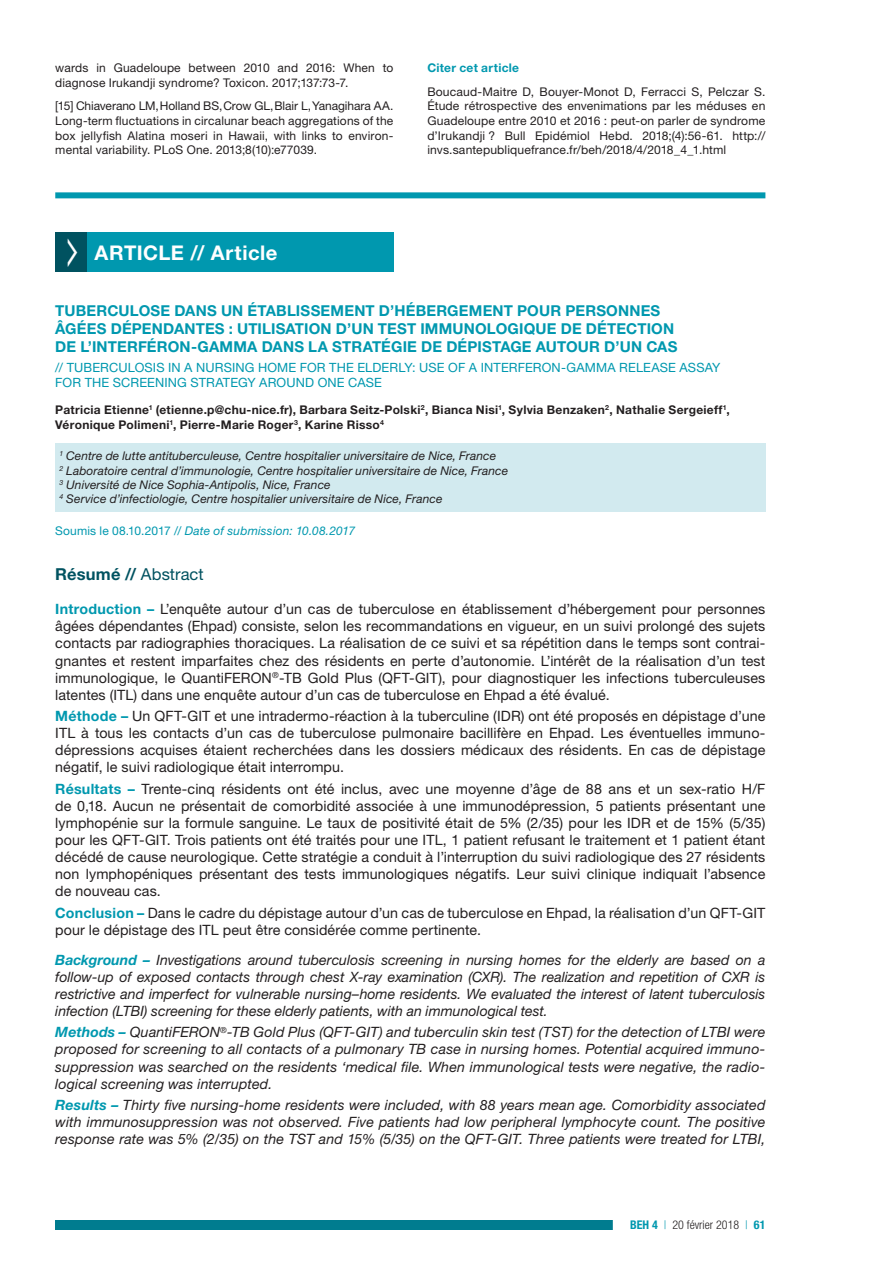
<style>
.page{position:relative;width:893px;height:1263px;background:#fff}
.page>*{position:absolute;margin:0;border:0;box-sizing:border-box;transform-origin:0 0}
.t1{font:700 20.25px "Helvetica Neue LT Std";letter-spacing:.025em;color:#fff}
.t2{font:700 16.5px "Helvetica Neue LT Std";letter-spacing:.01em;color:#005260}
.t3{font:700 15px/18px "Helvetica Neue LT Std";letter-spacing:.01em;color:#0098af}
.t4{font:14.25px/17.1px "Helvetica Neue LT Std";letter-spacing:.005em;color:#231f20;text-align:justify}
.t5{font:italic 14.25px/17.1px "Helvetica Neue LT Std";letter-spacing:.005em;color:#231f20;text-align:justify}
.t6{font:12.75px/15.3px "Helvetica Neue LT Std";letter-spacing:.01em;color:#0098af}
.t7{font:12px/14.7px "Helvetica Neue LT Std";letter-spacing:.01em;color:#231f20;text-align:justify}
.t8{font:italic 12px/14.4px "Helvetica Neue LT Std";letter-spacing:.005em;color:#231f20}
.t9{font:700 12px/14.4px "Helvetica Neue LT Std";letter-spacing:.025em;color:#231f20}
.t10{font:italic 12px "Helvetica Neue LT Std";letter-spacing:.015em;color:#0098af}
.t11{font:300 condensed 12px "Helvetica Neue LT Std";color:#231f20}
.t12{font:700 12px "Helvetica Neue LT Std";letter-spacing:.025em;color:#0098af}
.s1{font-style:normal}
.s2{font-weight:400}
.s3{font-weight:700;color:#0098af}
.s4{color:#0098af}
</style>
<div class="page">
<div style="left:55px;top:1220px;width:596px;height:10px;background:#007c8f"></div>
<div style="left:613px;top:1219px;width:170px;height:12px;background:#fff"></div>
<div style="left:87px;top:233px;width:306px;height:39px;background:#0098af"></div>
<div style="left:55px;top:443px;width:710px;height:69px;background:#d2eaef"></div>
<div style="left:55px;top:192px;width:710px;height:6px;background:#0098af"></div>
<div style="left:55px;top:233px;width:32px;height:39px;background:#005260"></div>
<p class="t7" style="left:55px;top:61px;width:340px">wards in Guadeloupe between 2010 and 2016: When to diagnose Irukandji syndrome? Toxicon. 2017;137:73-7.</p>
<p class="t7" style="left:55px;top:98px;width:340px">[15] Chiaverano LM, Holland BS, Crow GL, Blair L, Yanagihara AA.<br>Long-term fluctuations in circalunar beach aggregations of the box jellyfish Alatina moseri in Hawaii, with links to environ&shy;mental variability. PLoS One. 2013;8(10):e77039.</p>
<p class="t12" style="left:427px;top:61px;width:93px">Citer cet article</p>
<p class="t7" style="left:427px;top:84px;width:340px">Boucaud-Maitre D, Bouyer-Monot D, Ferracci S, Pelczar S.<br>Étude rétrospective des envenimations par les méduses en Guadeloupe entre 2010 et 2016 : peut-on parler de syndrome d’Irukandji ? Bull Epidémiol Hebd. 2018;(4):56-61. http:// invs.santepubliquefrance.fr/beh/2018/4/2018_4_1.html</p>
<h1 class="t1" style="left:95px;top:240px;width:184px">ARTICLE // Article</h1>
<p class="t3" style="left:55px;top:302px;width:624px">TUBERCULOSE DANS UN ÉTABLISSEMENT D’HÉBERGEMENT POUR PERSONNES<br>ÂGÉES DÉPENDANTES : UTILISATION D’UN TEST IMMUNOLOGIQUE DE DÉTECTION<br>DE L’INTERFÉRON-GAMMA DANS LA STRATÉGIE DE DÉPISTAGE AUTOUR D’UN CAS</p>
<p class="t6" style="left:55px;top:359px;width:667px">// TUBERCULOSIS IN A NURSING HOME FOR THE ELDERLY: USE OF A INTERFERON-GAMMA RELEASE ASSAY<br>FOR THE SCREENING STRATEGY AROUND ONE CASE</p>
<p class="t9" style="left:55px;top:403px;width:676px">Patricia Etienne<sup>1</sup> (etienne.p@chu-nice.fr), Barbara Seitz-Polski<sup>2</sup>, Bianca Nisi<sup>1</sup>, Sylvia Benzaken<sup>2</sup>, Nathalie Sergeieff<sup>1</sup>,<br>Véronique Polimeni<sup>1</sup>, Pierre-Marie Roger<sup>3</sup>, Karine Risso<sup>4</sup></p>
<p class="t8" style="left:60px;top:448px;width:450px"><sup>1</sup> Centre de lutte antituberculeuse, Centre hospitalier universitaire de Nice, France<br><sup>2</sup> Laboratoire central d’immunologie, Centre hospitalier universitaire de Nice, France <sup>3</sup> Université de Nice Sophia-Antipolis, Nice, France<br><sup>4</sup> Service d’infectiologie, Centre hospitalier universitaire de Nice, France</p>
<p class="t10" style="left:55px;top:523px;width:301px"><span class="s1">Soumis le 08.10.2017 //</span> Date of submission: 10.08.2017</p>
<p class="t2" style="left:55px;top:564px;width:150px">Résumé // <span class="s2">Abstract</span></p>
<p class="t4" style="left:55px;top:600px;width:712px"><span class="s3">Introduction –</span> L’enquête autour d’un cas de tuberculose en établissement d’hébergement pour personnes âgées dépendantes (Ehpad) consiste, selon les recommandations en vigueur, en un suivi prolongé des sujets contacts par radiographies thoraciques. La réalisation de ce suivi et sa répétition dans le temps sont contrai&shy;gnantes et restent imparfaites chez des résidents en perte d’autonomie. L’intérêt de la réalisation d’un test immunologique, le QuantiFERON<sup>®</sup>-TB Gold Plus (QFT-GIT), pour diagnostiquer les infections tuberculeuses latentes (ITL) dans une enquête autour d’un cas de tuberculose en Ehpad a été évalué.</p>
<p class="t4" style="left:55px;top:707px;width:712px"><span class="s3">Méthode –</span> Un QFT-GIT et une intradermo-réaction à la tuberculine (IDR) ont été proposés en dépistage d’une ITL à tous les contacts d’un cas de tuberculose pulmonaire bacillifère en Ehpad. Les éventuelles immuno&shy;dépressions acquises étaient recherchées dans les dossiers médicaux des résidents. En cas de dépistage négatif, le suivi radiologique était interrompu.</p>
<p class="t4" style="left:55px;top:780px;width:712px"><span class="s3">Résultats –</span> Trente-cinq résidents ont été inclus, avec une moyenne d’âge de 88 ans et un sex-ratio H/F de 0,18. Aucun ne présentait de comorbidité associée à une immunodépression, 5 patients présentant une lymphopénie sur la formule sanguine. Le taux de positivité était de 5% (2/35) pour les IDR et de 15% (5/35) pour les QFT-GIT. Trois patients ont été traités pour une ITL, 1 patient refusant le traitement et 1 patient étant décédé de cause neurologique. Cette stratégie a conduit à l’interruption du suivi radiologique des 27 résidents non lymphopéniques présentant des tests immunologiques négatifs. Leur suivi clinique indiquait l’absence de nouveau cas.</p>
<p class="t4" style="left:55px;top:904px;width:712px"><span class="s3">Conclusion –</span> Dans le cadre du dépistage autour d’un cas de tuberculose en Ehpad, la réalisation d’un QFT-GIT pour le dépistage des ITL peut être considérée comme pertinente.</p>
<p class="t5" style="left:55px;top:951px;width:712px"><span class="s3">Background –</span> Investigations around tuberculosis screening in nursing homes for the elderly are based on a follow-up of exposed contacts through chest X-ray examination (CXR). The realization and repetition of CXR is restrictive and imperfect for vulnerable nursing–home residents. We evaluated the interest of latent tuberculosis infection (LTBI) screening for these elderly patients, with an immunological test.</p>
<p class="t5" style="left:55px;top:1023px;width:712px"><span class="s3">Methods –</span> QuantiFERON<sup>®</sup>-TB Gold Plus (QFT-GIT) and tuberculin skin test (TST) for the detection of LTBI were proposed for screening to all contacts of a pulmonary TB case in nursing homes. Potential acquired immuno&shy;suppression was searched on the residents ‘medical file. When immunological tests were negative, the radio&shy;logical screening was interrupted.</p>
<p class="t5" style="left:55px;top:1096px;width:712px"><span class="s3">Results –</span> Thirty five nursing-home residents were included, with 88 years mean age. Comorbidity associated with immunosuppression was not observed. Five patients had low peripheral lymphocyte count. The positive response rate was 5% (2/35) on the TST and 15% (5/35) on the QFT-GIT. Three patients were treated for LTBI,</p>
<p class="t11" style="left:630px;top:1218px;width:137px"><span class="s3">BEH 4</span> <span class="s4">|</span> 20 février 2018 <span class="s4">|</span> <span class="s3">61</span></p>
</div>
